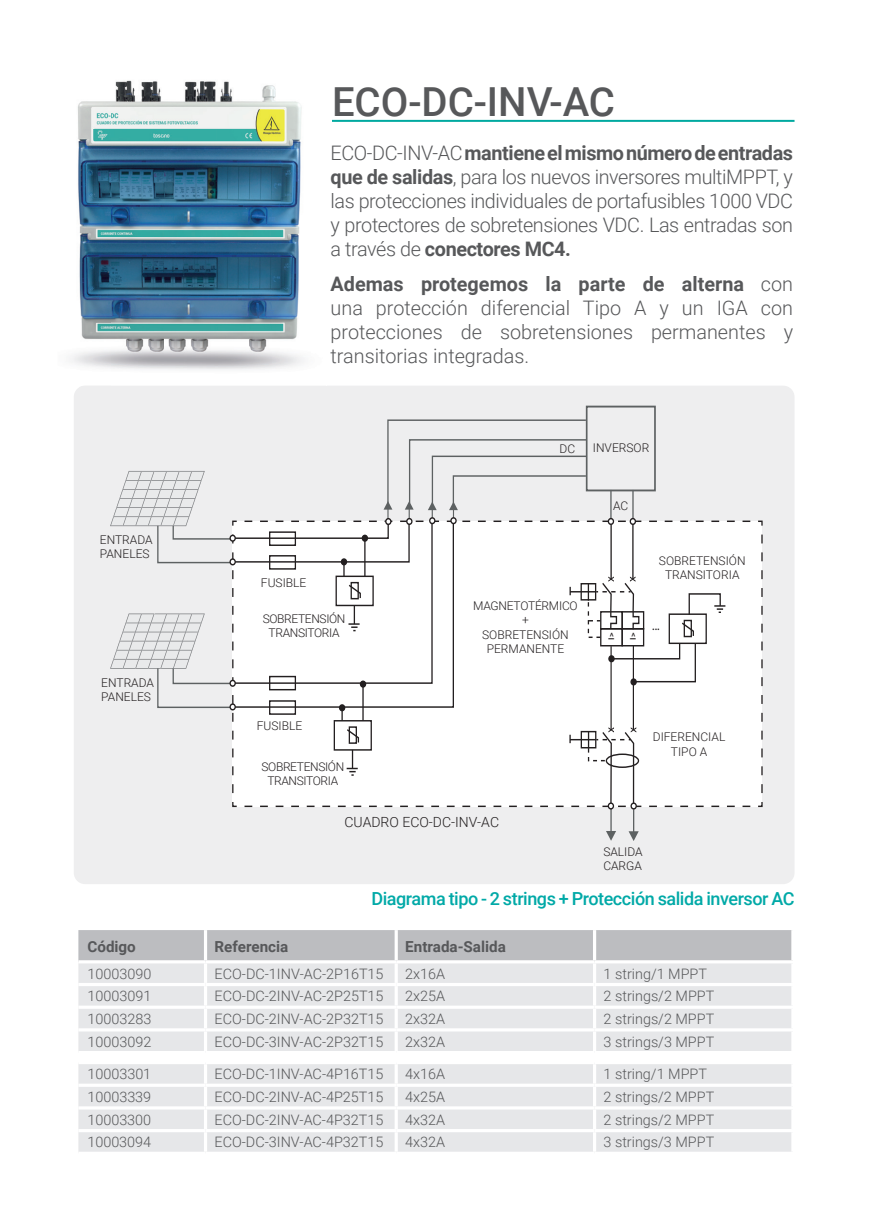
<style>
.page{position:relative;width:874px;height:1225px;background:#fff}
.page>*{position:absolute;margin:0;border:0;box-sizing:border-box;transform-origin:0 0}
.t1{font:500 40px "Roboto";color:#57585a}
.t2{font:300 20px/24px "Roboto";letter-spacing:-.02em;color:#57585a;text-align:justify}
.t3{font:500 18px "Roboto";letter-spacing:-.025em;color:#00a9a7}
.t4{font:700 15.2px "Roboto";color:#57585a}
.t5{font:300 14.4px "Roboto";color:#57585a}
.t6{font:300 14px "Roboto";color:#231f20}
.t7{font:13.2px "Myriad Pro";color:#231f20;scale:.9 1}
.t8{font:300 12px/14.4px "Roboto";color:#231f20}
.t9{font:300 12px/14.4px "Roboto";letter-spacing:-.03em;color:#231f20;text-align:center}
.t10{font:500 7.8px "Roboto";color:#231f20;scale:1.12 1}
.s1{font-weight:700}
</style>
<div class="page">
<div style="left:74px;top:386px;width:720px;height:498px;background:#eeeeef;border-radius:11px"></div>
<hr style="left:332px;top:120px;width:462px;height:2px;background:#00a9a0">
<img style="left:70px;top:80px;width:234px;height:290px">
<div style="left:78px;top:930px;width:713px;height:30px;background:#bcbdc0"></div>
<svg style="left:78px;top:963px;width:713px;height:188px;background:#e7e8ea"></svg>
<hr style="left:204px;top:930px;width:3px;height:30px;background:#fff">
<hr style="left:394px;top:930px;width:3px;height:30px;background:#fff">
<svg style="left:592px;top:930px;width:4px;height:30px"></svg>
<hr style="left:204px;top:963px;width:3px;height:20px;background:#fff">
<hr style="left:394px;top:963px;width:3px;height:20px;background:#fff">
<svg style="left:592px;top:963px;width:4px;height:20px"></svg>
<hr style="left:78px;top:983px;width:127px;height:3px;background:#fff">
<hr style="left:205px;top:983px;width:191px;height:3px;background:#fff">
<hr style="left:204px;top:986px;width:3px;height:19px;background:#fff">
<hr style="left:396px;top:983px;width:198px;height:3px;background:#fff">
<hr style="left:394px;top:986px;width:3px;height:19px;background:#fff">
<hr style="left:594px;top:983px;width:200px;height:3px;background:#fff">
<svg style="left:592px;top:986px;width:4px;height:19px"></svg>
<hr style="left:78px;top:1005px;width:127px;height:3px;background:#fff">
<hr style="left:205px;top:1005px;width:191px;height:3px;background:#fff">
<hr style="left:204px;top:1008px;width:3px;height:20px;background:#fff">
<hr style="left:396px;top:1005px;width:198px;height:3px;background:#fff">
<hr style="left:394px;top:1008px;width:3px;height:20px;background:#fff">
<hr style="left:594px;top:1005px;width:200px;height:3px;background:#fff">
<svg style="left:592px;top:1008px;width:4px;height:20px"></svg>
<hr style="left:78px;top:1028px;width:127px;height:3px;background:#fff">
<hr style="left:205px;top:1028px;width:191px;height:3px;background:#fff">
<hr style="left:204px;top:1031px;width:3px;height:20px;background:#fff">
<hr style="left:396px;top:1028px;width:198px;height:3px;background:#fff">
<hr style="left:394px;top:1031px;width:3px;height:20px;background:#fff">
<hr style="left:594px;top:1028px;width:200px;height:3px;background:#fff">
<svg style="left:592px;top:1031px;width:4px;height:20px"></svg>
<svg style="left:204px;top:1054px;width:3px;height:7px"></svg>
<svg style="left:394px;top:1054px;width:3px;height:7px"></svg>
<svg style="left:592px;top:1054px;width:4px;height:7px"></svg>
<hr style="left:204px;top:1064px;width:3px;height:19px;background:#fff">
<hr style="left:394px;top:1064px;width:3px;height:19px;background:#fff">
<svg style="left:592px;top:1064px;width:4px;height:19px"></svg>
<hr style="left:78px;top:1083px;width:127px;height:3px;background:#fff">
<hr style="left:205px;top:1083px;width:191px;height:3px;background:#fff">
<hr style="left:204px;top:1086px;width:3px;height:20px;background:#fff">
<hr style="left:396px;top:1083px;width:198px;height:3px;background:#fff">
<hr style="left:394px;top:1086px;width:3px;height:20px;background:#fff">
<hr style="left:594px;top:1083px;width:200px;height:3px;background:#fff">
<svg style="left:592px;top:1086px;width:4px;height:20px"></svg>
<hr style="left:78px;top:1106px;width:127px;height:3px;background:#fff">
<hr style="left:205px;top:1106px;width:191px;height:3px;background:#fff">
<hr style="left:204px;top:1109px;width:3px;height:20px;background:#fff">
<hr style="left:396px;top:1106px;width:198px;height:3px;background:#fff">
<hr style="left:394px;top:1109px;width:3px;height:20px;background:#fff">
<hr style="left:594px;top:1106px;width:200px;height:3px;background:#fff">
<svg style="left:592px;top:1109px;width:4px;height:20px"></svg>
<hr style="left:78px;top:1129px;width:127px;height:3px;background:#fff">
<hr style="left:205px;top:1129px;width:191px;height:3px;background:#fff">
<hr style="left:204px;top:1132px;width:3px;height:19px;background:#fff">
<hr style="left:396px;top:1129px;width:198px;height:3px;background:#fff">
<hr style="left:394px;top:1132px;width:3px;height:19px;background:#fff">
<hr style="left:594px;top:1129px;width:200px;height:3px;background:#fff">
<svg style="left:592px;top:1132px;width:4px;height:19px"></svg>
<svg style="left:78px;top:1151px;width:126px;height:1px"></svg>
<svg style="left:207px;top:1151px;width:188px;height:1px"></svg>
<svg style="left:398px;top:1151px;width:195px;height:1px"></svg>
<svg style="left:596px;top:1151px;width:196px;height:1px"></svg>
<hr style="left:78px;top:1061px;width:127px;height:3px;background:#fff">
<hr style="left:205px;top:1061px;width:191px;height:3px;background:#fff">
<hr style="left:396px;top:1061px;width:198px;height:3px;background:#fff">
<hr style="left:594px;top:1061px;width:200px;height:3px;background:#fff">
<hr style="left:78px;top:1051px;width:127px;height:3px;background:#fff">
<hr style="left:205px;top:1051px;width:191px;height:3px;background:#fff">
<hr style="left:396px;top:1051px;width:198px;height:3px;background:#fff">
<hr style="left:594px;top:1051px;width:200px;height:3px;background:#fff">
<div style="left:585px;top:406px;width:70px;height:85px;border:2px solid #5d6162"></div>
<svg style="left:110px;top:419px;width:652px;height:422px"></svg>
<div style="left:229px;top:558px;width:7px;height:7px;border:1px solid #231f20;border-radius:50%"></div>
<h1 class="t1" style="left:332px;top:74px;width:284px">ECO-DC-INV-AC</h1>
<p class="t2" style="left:330px;top:140px;width:464px">ECO-DC-INV-AC <span class="s1">mantiene el mismo número de entradas que de salidas</span>, para los nuevos inversores multiMPPT, y las protecciones individuales de portafusibles 1000 VDC y protectores de sobretensiones VDC. Las entradas son a través de <span class="s1">conectores MC4.</span></p>
<h2 class="t2" style="left:330px;top:271px;width:464px"><span class="s1">Ademas protegemos la parte de alterna</span> con una protección diferencial Tipo A y un IGA con protecciones de sobretensiones permanentes y transitorias integradas.</h2>
<p class="t8" style="left:100px;top:532px;width:54px">ENTRADA<br>PANELES</p>
<p class="t8" style="left:101px;top:675px;width:54px">ENTRADA<br>PANELES</p>
<p class="t8" style="left:261px;top:575px;width:47px">FUSIBLE</p>
<p class="t9" style="left:262px;top:611px;width:84px">SOBRETENSIÓN<br>TRANSITORIA</p>
<p class="t8" style="left:559px;top:441px;width:17px">DC</p>
<p class="t8" style="left:592px;top:440px;width:58px">INVERSOR</p>
<p class="t8" style="left:473px;top:598px;width:106px;text-align:center">MAGNETOTÉRMICO +<br>SOBRETENSIÓN<br>PERMANENTE</p>
<p class="t8" style="left:613px;top:498px;width:17px">AC</p>
<p class="t8" style="left:658px;top:553px;width:88px;text-align:center">SOBRETENSIÓN<br>TRANSITORIA</p>
<p class="t10" style="left:605px;top:640px;width:8px;rotate:-90deg">I&gt;</p>
<p class="t10" style="left:627px;top:640px;width:8px;rotate:-90deg">I&gt;</p>
<p class="t7" style="left:652px;top:618px;width:10px">...</p>
<p class="t8" style="left:256px;top:718px;width:47px">FUSIBLE</p>
<p class="t9" style="left:261px;top:759px;width:84px">SOBRETENSIÓN<br>TRANSITORIA</p>
<p class="t6" style="left:344px;top:812px;width:156px">CUADRO ECO-DC-INV-AC</p>
<p class="t8" style="left:652px;top:729px;width:74px;text-align:center">DIFERENCIAL<br>TIPO A</p>
<p class="t8" style="left:603px;top:844px;width:41px">SALIDA<br>CARGA</p>
<p class="t3" style="left:371px;top:885px;width:424px">Diagrama tipo - 2 strings + Protección salida inversor AC</p>
<p class="t4" style="left:87px;top:935px;width:50px">Código</p>
<p class="t4" style="left:214px;top:935px;width:75px">Referencia</p>
<p class="t4" style="left:405px;top:935px;width:102px">Entrada-Salida</p>
<p class="t5" style="left:87px;top:963px;width:65px">10003090</p>
<p class="t5" style="left:214px;top:963px;width:170px">ECO-DC-1INV-AC-2P16T15</p>
<p class="t5" style="left:405px;top:963px;width:41px">2x16A</p>
<p class="t5" style="left:603px;top:963px;width:105px">1 string/1 MPPT</p>
<p class="t5" style="left:87px;top:986px;width:65px">10003091</p>
<p class="t5" style="left:214px;top:986px;width:170px">ECO-DC-2INV-AC-2P25T15</p>
<p class="t5" style="left:405px;top:986px;width:41px">2x25A</p>
<p class="t5" style="left:603px;top:986px;width:112px">2 strings/2 MPPT</p>
<p class="t5" style="left:87px;top:1008px;width:65px">10003283</p>
<p class="t5" style="left:214px;top:1008px;width:170px">ECO-DC-2INV-AC-2P32T15</p>
<p class="t5" style="left:405px;top:1008px;width:41px">2x32A</p>
<p class="t5" style="left:603px;top:1008px;width:112px">2 strings/2 MPPT</p>
<p class="t5" style="left:87px;top:1031px;width:65px">10003092</p>
<p class="t5" style="left:214px;top:1031px;width:170px">ECO-DC-3INV-AC-2P32T15</p>
<p class="t5" style="left:405px;top:1031px;width:41px">2x32A</p>
<p class="t5" style="left:603px;top:1031px;width:112px">3 strings/3 MPPT</p>
<p class="t5" style="left:87px;top:1064px;width:65px">10003301</p>
<p class="t5" style="left:214px;top:1064px;width:170px">ECO-DC-1INV-AC-4P16T15</p>
<p class="t5" style="left:405px;top:1064px;width:41px">4x16A</p>
<p class="t5" style="left:603px;top:1064px;width:105px">1 string/1 MPPT</p>
<p class="t5" style="left:87px;top:1086px;width:65px">10003339</p>
<p class="t5" style="left:214px;top:1086px;width:170px">ECO-DC-2INV-AC-4P25T15</p>
<p class="t5" style="left:405px;top:1086px;width:41px">4x25A</p>
<p class="t5" style="left:603px;top:1086px;width:112px">2 strings/2 MPPT</p>
<p class="t5" style="left:87px;top:1109px;width:65px">10003300</p>
<p class="t5" style="left:214px;top:1109px;width:170px">ECO-DC-2INV-AC-4P32T15</p>
<p class="t5" style="left:405px;top:1109px;width:41px">4x32A</p>
<p class="t5" style="left:603px;top:1109px;width:112px">2 strings/2 MPPT</p>
<p class="t5" style="left:87px;top:1132px;width:65px">10003094</p>
<p class="t5" style="left:214px;top:1132px;width:170px">ECO-DC-3INV-AC-4P32T15</p>
<p class="t5" style="left:405px;top:1132px;width:41px">4x32A</p>
<p class="t5" style="left:603px;top:1132px;width:112px">3 strings/3 MPPT</p>
</div>
